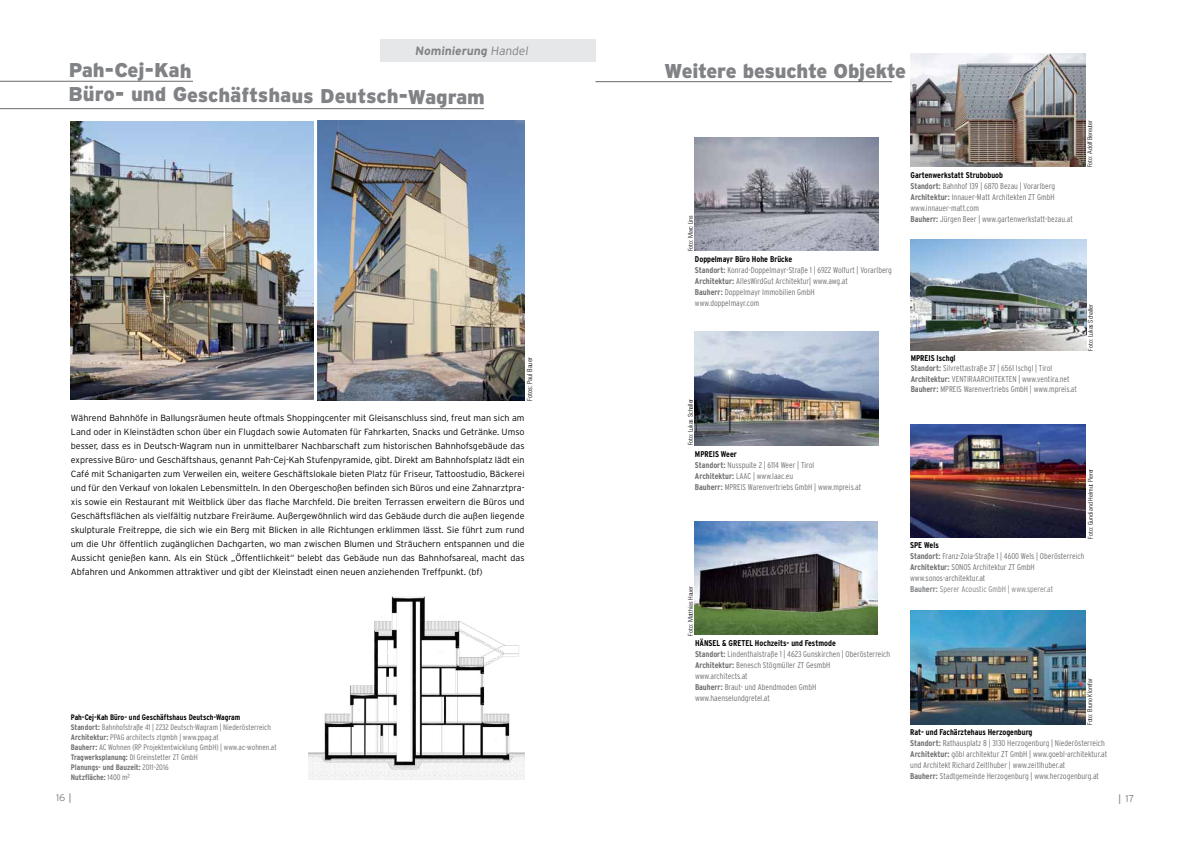
<style>
.page{position:relative;width:1191px;height:842px;background:#fff}
.page>*{position:absolute;margin:0;border:0;box-sizing:border-box;transform-origin:0 0}
.t1{font:900 20px/25.2px "Interstate";letter-spacing:-.01em;color:#808285}
.t2{font:700 12px "Interstate";color:#808285}
.t3{font:300 10px "Interstate";color:#808285}
.t4{font:300 9px/14px "Interstate";color:#000;text-align:justify}
.t5{font:300 condensed 8.4px/11px "Interstate";color:#6d6e71}
.t6{font:300 condensed 8px/10px "Interstate";color:#6d6e71}
.t7{font:300 condensed 7px "Zurich BT";color:#000}
.t8{font:300 condensed 6.5px "Zurich BT";color:#000}
.s1{font-weight:300}
.s2{font-weight:700;color:#000}
.s3{font-weight:700}
.s4{font-weight:700;color:#808285}
.s5{color:#808285}
.s6{font-family:"Verdana";font-weight:400}
</style>
<div class="page">
<img style="left:695px;top:137px;width:183px;height:114px">
<img style="left:910px;top:611px;width:175px;height:113px">
<img style="left:695px;top:332px;width:183px;height:113px">
<img style="left:910px;top:240px;width:176px;height:110px">
<img style="left:695px;top:521px;width:182px;height:114px">
<img style="left:910px;top:424px;width:175px;height:114px">
<img style="left:910px;top:53px;width:175px;height:114px">
<hr style="left:595px;top:81px;width:297px;height:1px;background:#000">
<div style="left:380px;top:39px;width:215px;height:23px;background:#e6e7e8"></div>
<hr style="left:0;top:81px;width:193px;height:1px;background:#000">
<hr style="left:0;top:108px;width:484px;height:1px;background:#000">
<img style="left:309px;top:596px;width:215px;height:184px">
<img style="left:71px;top:121px;width:243px;height:279px">
<img style="left:317px;top:121px;width:207px;height:279px">
<h2 class="t2" style="left:415px;top:44px;width:116px">Nominierung <span class="s1">Handel</span></h2>
<h1 class="t1" style="left:69px;top:57px;width:418px">Pah-Cej-Kah<br>Büro- und Geschäftshaus Deutsch-Wagram</h1>
<p class="t7" style="left:525px;top:401px;width:45px;rotate:-90deg">Fotos: Paul Bauer</p>
<p class="t4" style="left:71px;top:411px;width:455px">Während Bahnhöfe in Ballungsräumen heute oftmals Shoppingcenter mit Gleisanschluss sind, freut man sich am Land oder in Kleinstädten schon über ein Flugdach sowie Automaten für Fahrkarten, Snacks und Getränke. Umso besser, dass es in Deutsch-Wagram nun in unmittelbarer Nachbarschaft zum historischen Bahnhofsgebäude das expressive Büro- und Geschäftshaus, genannt Pah-Cej-Kah Stufenpyramide, gibt. Direkt am Bahnhofsplatz lädt ein Café mit Schanigarten zum Verweilen ein, weitere Geschäftslokale bieten Platz für Friseur, Tattoostudio, Bäckerei und für den Verkauf von lokalen Lebensmitteln. In den Obergeschoßen befinden sich Büros und eine Zahnarztpra&shy;xis sowie ein Restaurant mit Weitblick über das flache Marchfeld. Die breiten Terrassen erweitern die Büros und Geschäftsflächen als vielfältig nutzbare Freiräume. Außergewöhnlich wird das Gebäude durch die außen liegende skulpturale Freitreppe, die sich wie ein Berg mit Blicken in alle Richtungen erklimmen lässt. Sie führt zum rund um die Uhr öffentlich zugänglichen Dachgarten, wo man zwischen Blumen und Sträuchern entspannen und die Aussicht genießen kann. Als ein Stück „Öffentlichkeit“ belebt das Gebäude nun das Bahnhofsareal, macht das Abfahren und Ankommen attraktiver und gibt der Kleinstadt einen neuen anziehenden Treffpunkt. (bf)</p>
<p class="t6" style="left:71px;top:712px;width:207px"><span class="s2">Pah-Cej-Kah Büro- und Geschäftshaus Deutsch-Wagram<br></span><span class="s3">Standort:</span> Bahnhofstraße 41 | 2232 Deutsch-Wagram | Niederösterreich <span class="s3">Architektur:</span> PPAG architects ztgmbh | www.ppag.at<br><span class="s3">Bauherr:</span> AC Wohnen (RP Projektentwicklung GmbH) | www.ac-wohnen.at <span class="s3">Tragwerksplanung:</span> DI Greinstetter ZT GmbH<br><span class="s3">Planungs- und Bauzeit:</span> 2011–2016<br><span class="s3">Nutzfläche:</span> 1400 m<sup>2</sup></p>
<h1 class="t1" style="left:664px;top:58px;width:243px">Weitere besuchte Objekte</h1>
<p class="t8" style="left:686px;top:251px;width:38px;rotate:-90deg">Foto: Marc Lins</p>
<p class="t5" style="left:695px;top:253px;width:198px"><span class="s2">Doppelmayr Büro Hohe Brücke<br></span><span class="s3">Standort:</span> Konrad-Doppelmayr-Straße 1 | 6922 Wolfurt | Vorarlberg <span class="s3">Architektur:</span> AllesWirdGut Architektur| www.awg.at<br><span class="s3">Bauherr:</span> Doppelmayr Immobilien GmbH<br>www.doppelmayr.com</p>
<p class="t8" style="left:686px;top:445px;width:48px;rotate:-90deg">Foto: Lukas Schaller</p>
<p class="t5" style="left:695px;top:448px;width:168px"><span class="s2">MPREIS Weer<br></span><span class="s3">Standort:</span> Nusspuite 2 | 6114 Weer | Tirol<br><span class="s3">Architektur:</span> LAAC | www.laac.eu<br><span class="s3">Bauherr:</span> MPREIS Warenvertriebs GmbH | www.mpreis.at</p>
<p class="t5" style="left:910px;top:169px;width:164px"><span class="s2">Gartenwerkstatt Strubobuob<br></span><span class="s3">Standort:</span> Bahnhof 139 | 6870 Bezau | Vorarlberg <span class="s3">Architektur:</span> Innauer-Matt Architekten ZT GmbH www.innauer-matt.com<br><span class="s3">Bauherr:</span> Jürgen Beer | www.gartenwerkstatt-bezau.at</p>
<p class="t8" style="left:1086px;top:167px;width:49px;rotate:-90deg">Foto: Adolf Bereuter</p>
<p class="t5" style="left:910px;top:353px;width:168px;line-height:10.2px"><span class="s2">MPREIS Ischgl<br></span><span class="s3">Standort:</span> Silvrettastraße 37 | 6561 Ischgl | Tirol <span class="s3">Architektur:</span> VENTIRAARCHITEKTEN | www.ventira.net <span class="s3">Bauherr:</span> MPREIS Warenvertriebs GmbH | www.mpreis.at</p>
<p class="t8" style="left:1086px;top:350px;width:48px;rotate:-90deg">Foto: Lukas Schaller</p>
<p class="t8" style="left:1086px;top:539px;width:71px;rotate:-90deg">Foto: Gundi and Helmut Pierer</p>
<p class="t8" style="left:686px;top:635px;width:51px;rotate:-90deg">Foto: Matthias Hauer</p>
<p class="t5" style="left:695px;top:637px;width:197px"><span class="s2">HÄNSEL &amp; GRETEL Hochzeits- und Festmode<br></span><span class="s3">Standort:</span> Lindenthalstraße 1 | 4623 Gunskirchen | Oberösterreich <span class="s3">Architektur:</span> Benesch Stögmüller ZT GesmbH<br>www.architects.at<br><span class="s3">Bauherr:</span> Braut- und Abendmoden GmbH www.haenselundgretel.at</p>
<p class="t5" style="left:910px;top:540px;width:176px"><span class="s2">SPE Wels<br></span><span class="s3">Standort:</span> Franz-Zola-Straße 1 | 4600 Wels | Oberösterreich <span class="s3">Architektur:</span> SONOS Architektur ZT GmbH www.sonos-architektur.at<br><span class="s4">Bauherr:</span> <span class="s5">Sperer Acoustic GmbH | www.sperer.at</span></p>
<p class="t8" style="left:1086px;top:725px;width:48px;rotate:-90deg">Foto: Bruno Klomfar</p>
<p class="t5" style="left:910px;top:727px;width:199px"><span class="s2">Rat- und Fachärztehaus Herzogenburg<br></span><span class="s3">Standort:</span> Rathausplatz 8 | 3130 Herzogenburg | Niederösterreich <span class="s3">Architektur:</span> göbl architektur ZT GmbH | www.goebl-architektur.at und Architekt Richard Zeitlhuber | www.zeitlhuber.at<br><span class="s3">Bauherr:</span> Stadtgemeinde Herzogenburg | www.herzogenburg.at</p>
<p class="t3" style="left:56px;top:792px;width:18px">16 <span class="s6">|</span></p>
<p class="t3" style="left:1117px;top:793px;width:18px"><span class="s6">|</span> 17</p>
</div>
